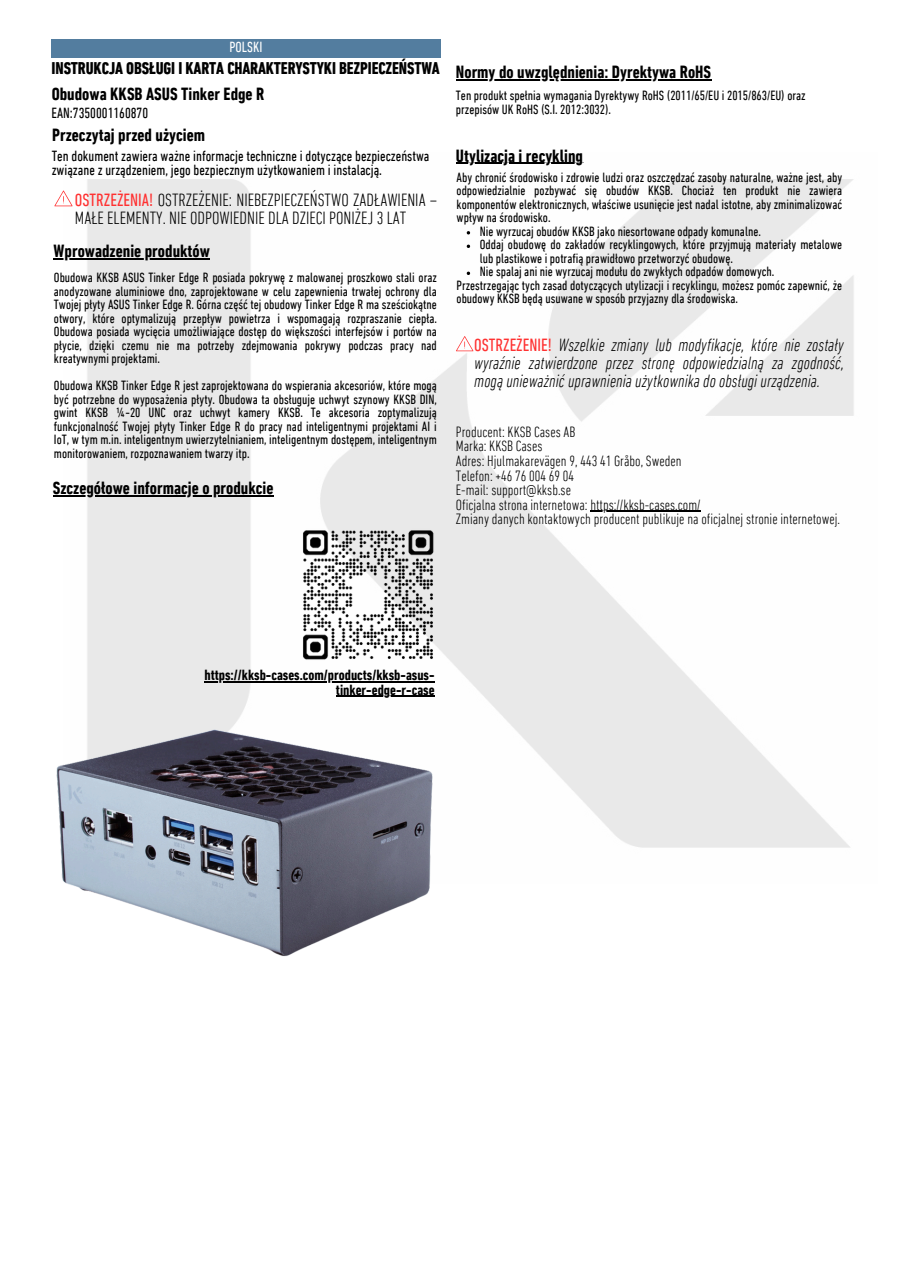
<style>
.page{position:relative;width:897px;height:1264px;background:#fff}
.page>*{position:absolute;margin:0;border:0;box-sizing:border-box;transform-origin:0 0}
.t1{font:italic 300 condensed 18px/18px "DIN Next LT Pro";color:#000;text-align:justify}
.t2{font:700 condensed 18px "DIN Next LT Pro";color:#000}
.t3{font:300 condensed 18px/18px "DIN Next LT Pro";color:#000}
.t4{font:700 condensed 17.25px "DIN Next LT Pro";color:#000}
.t5{font:300 condensed 15.15px "DIN Next LT Pro";color:#000}
.t6{font:condensed 15px/14.7px "DIN Next LT Pro";color:#000}
.t7{font:700 condensed 15px "DIN Next LT Pro";color:#000}
.t8{font:condensed 15px "DIN Next LT Pro";color:#fff}
.t9{font:condensed 13.65px/13.5px "DIN Next LT Pro";color:#000;text-align:justify}
.s1{font-weight:400;color:#ff3131}
.s2{font-weight:400;font-style:normal;color:#ff3131}
</style>
<div class="page">
<div style="left:52px;top:39px;width:389px;height:18px;background:#537d9f"></div>
<img style="left:63px;top:162px;width:791px;height:686px">
<img style="left:302px;top:528px;width:132px;height:133px">
<img style="left:56px;top:709px;width:380px;height:248px">
<hr style="left:204px;top:681px;width:230px;height:1px;background:#000">
<hr style="left:336px;top:696px;width:98px;height:1px;background:#000">
<svg style="left:54px;top:190px;width:18px;height:16px"></svg>
<hr style="left:54px;top:258px;width:156px;height:1px;background:#000">
<hr style="left:53px;top:495px;width:220px;height:1px;background:#000">
<svg style="left:456px;top:336px;width:17px;height:15px"></svg>
<hr style="left:456px;top:163px;width:127px;height:1px;background:#000">
<hr style="left:590px;top:511px;width:110px;height:1px;background:#000">
<hr style="left:456px;top:80px;width:255px;height:1px;background:#000">
<p class="t8" style="left:229px;top:41px;width:34px">POLSKI</p>
<p class="t4" style="left:52px;top:61px;width:389px">INSTRUKCJA OBSŁUGI I KARTA CHARAKTERYSTYKI BEZPIECZEŃSTWA</p>
<p class="t2" style="left:52px;top:86px;width:214px">Obudowa KKSB ASUS Tinker Edge R</p>
<p class="t6" style="left:52px;top:107px;width:98px">EAN:7350001160870</p>
<p class="t2" style="left:52px;top:127px;width:154px">Przeczytaj przed użyciem</p>
<p class="t6" style="left:52px;top:150px;width:379px">Ten dokument zawiera ważne informacje techniczne i dotyczące bezpieczeństwa związane z urządzeniem, jego bezpiecznym użytkowaniem i instalacją.</p>
<p class="t3" style="left:75px;top:192px;width:363px"><span class="s1">OSTRZEŻENIA!</span> OSTRZEŻENIE: NIEBEZPIECZEŃSTWO ZADŁAWIENIA –<br>MAŁE ELEMENTY. NIE ODPOWIEDNIE DLA DZIECI PONIŻEJ 3 LAT</p>
<h4 class="t2" style="left:54px;top:243px;width:158px">Wprowadzenie produktów</h4>
<p class="t9" style="left:54px;top:272px;width:384px">Obudowa KKSB ASUS Tinker Edge R posiada pokrywę z malowanej proszkowo stali oraz anodyzowane aluminiowe dno, zaprojektowane w celu zapewnienia trwałej ochrony dla Twojej płyty ASUS Tinker Edge R. Górna część tej obudowy Tinker Edge R ma sześciokątne otwory, które optymalizują przepływ powietrza i wspomagają rozpraszanie ciepła.<br>Obudowa posiada wycięcia umożliwiające dostęp do większości interfejsów i portów na płycie, dzięki czemu nie ma potrzeby zdejmowania pokrywy podczas pracy nad kreatywnymi projektami.</p>
<h3 class="t9" style="left:54px;top:380px;width:384px">Obudowa KKSB Tinker Edge R jest zaprojektowana do wspierania akcesoriów, które mogą być potrzebne do wyposażenia płyty. Obudowa ta obsługuje uchwyt szynowy KKSB DIN, gwint KKSB ¼-20 UNC oraz uchwyt kamery KKSB. Te akcesoria zoptymalizują funkcjonalność Twojej płyty Tinker Edge R do pracy nad inteligentnymi projektami AI i IoT, w tym m.in. inteligentnym uwierzytelnianiem, inteligentnym dostępem, inteligentnym monitorowaniem, rozpoznawaniem twarzy itp.</h3>
<p class="t2" style="left:53px;top:481px;width:222px">Szczegółowe informacje o produkcie</p>
<h2 class="t2" style="left:456px;top:65px;width:257px">Normy do uwzględnienia: Dyrektywa RoHS</h2>
<h3 class="t9" style="left:456px;top:90px;width:351px">Ten produkt spełnia wymagania Dyrektywy RoHS (2011/65/EU i 2015/863/EU) oraz przepisów UK RoHS (S.I. 2012:3032).</h3>
<p class="t2" style="left:456px;top:148px;width:129px">Utylizacja i recykling</p>
<p class="t9" style="left:456px;top:171px;width:387px">Aby chronić środowisko i zdrowie ludzi oraz oszczędzać zasoby naturalne, ważne jest, aby odpowiedzialnie pozbywać się obudów KKSB. Chociaż ten produkt nie zawiera komponentów elektronicznych, właściwe usunięcie jest nadal istotne, aby zminimalizować wpływ na środowisko.</p>
<p class="t9" style="left:480px;top:225px;width:282px">Nie wyrzucaj obudów KKSB jako niesortowane odpady komunalne.</p>
<p class="t9" style="left:480px;top:239px;width:364px">Oddaj obudowę do zakładów recyklingowych, które przyjmują materiały metalowe lub plastikowe i potrafią prawidłowo przetworzyć obudowę.</p>
<p class="t9" style="left:480px;top:266px;width:296px">Nie spalaj ani nie wyrzucaj modułu do zwykłych odpadów domowych.</p>
<h3 class="t9" style="left:456px;top:279px;width:387px">Przestrzegając tych zasad dotyczących utylizacji i recyklingu, możesz pomóc zapewnić, że obudowy KKSB będą usuwane w sposób przyjazny dla środowiska.</h3>
<p class="t1" style="left:474px;top:338px;width:371px"><span class="s2">OSTRZEŻENIE!</span> Wszelkie zmiany lub modyfikacje, które nie zostały wyraźnie zatwierdzone przez stronę odpowiedzialną za zgodność, mogą unieważnić uprawnienia użytkownika do obsługi urządzenia.</p>
<h5 class="t5" style="left:456px;top:425px;width:121px">Producent: KKSB Cases AB</h5>
<h3 class="t5" style="left:456px;top:440px;width:88px">Marka: KKSB Cases</h3>
<p class="t5" style="left:456px;top:454px;width:227px">Adres: Hjulmakarevägen 9, 443 41 Gråbo, Sweden</p>
<p class="t5" style="left:456px;top:469px;width:120px">Telefon: +46 76 004 69 04</p>
<p class="t5" style="left:456px;top:484px;width:117px">E-mail: support@kksb.se</p>
<h6 class="t5" style="left:456px;top:498px;width:246px">Oficjalna strona internetowa: https://kksb-cases.com/</h6>
<p class="t5" style="left:456px;top:513px;width:386px">Zmiany danych kontaktowych producent publikuje na oficjalnej stronie internetowej.</p>
<h1 class="t7" style="left:204px;top:669px;width:232px">https://kksb-cases.com/products/kksb-asus-</h1>
<h3 class="t7" style="left:336px;top:683px;width:100px">tinker-edge-r-case</h3>
</div>
